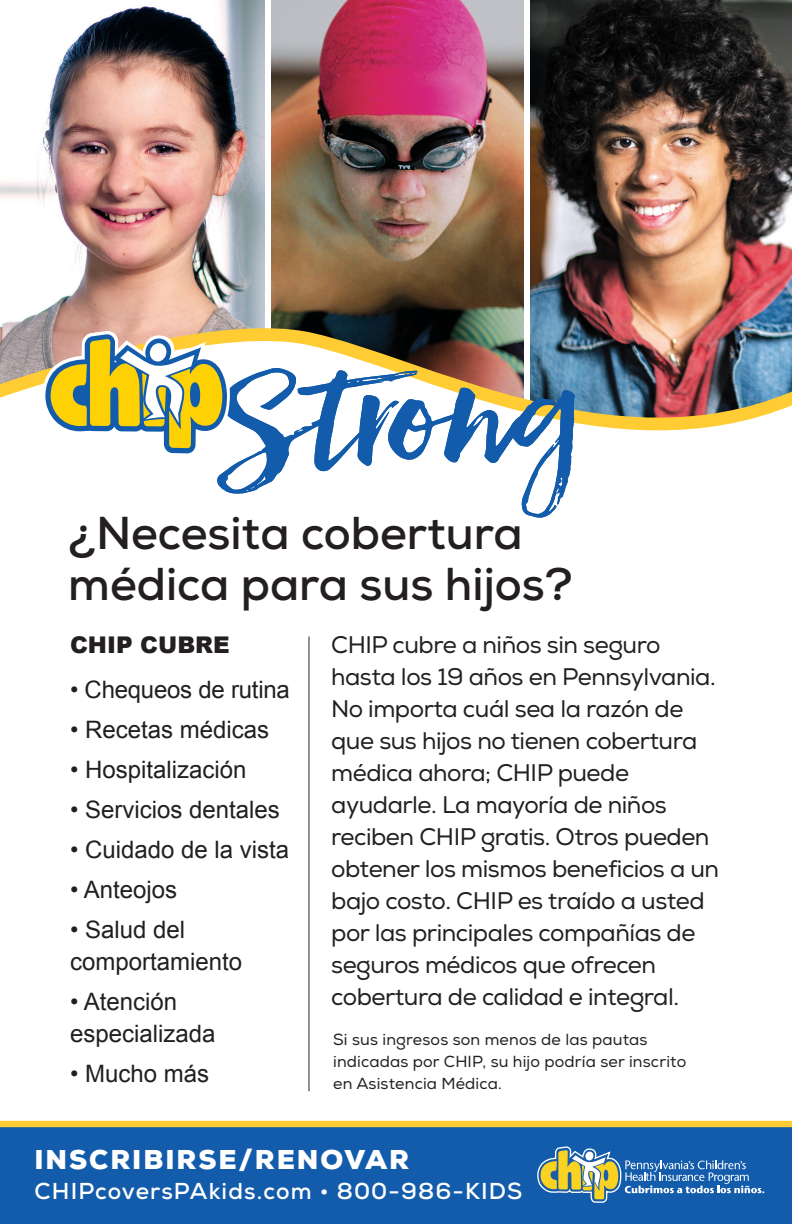
<style>
.page{position:relative;width:792px;height:1224px;background:#fff}
.page>*{position:absolute;margin:0;border:0;box-sizing:border-box;transform-origin:0 0}
.t1{font:700 46px "Nexa";color:#231f20}
.t2{font:900 27.2px "Nexa";letter-spacing:.07em;color:#fff}
.t3{font:24px/32px "Nexa";letter-spacing:-.02em;color:#231f20}
.t4{font:24px/32px "Arial";color:#231f20}
.t5{font:700 23px "Nexa";letter-spacing:.05em;color:#fff}
.t6{font:900 23px "Arial";color:#231f20}
.t7{font:16px/22px "Nexa";letter-spacing:.01em;color:#231f20}
</style>
<div class="page">
<img style="left:530px;top:0;width:262px;height:319px">
<img style="left:271px;top:0;width:252px;height:319px">
<img style="left:0;top:0;width:264px;height:319px">
<img style="left:0;top:320px;width:792px;height:111px">
<div style="left:0;top:1127px;width:792px;height:97px;background:#135cab"></div>
<div style="left:0;top:1121px;width:792px;height:6px;background:#fc3"></div>
<svg style="left:42px;top:331px;width:533px;height:187px"></svg>
<hr style="left:309px;top:637px;width:1px;height:454px;background:#231f20">
<svg style="left:536px;top:1120px;width:228px;height:83px"></svg>
<p class="t1" style="left:69px;top:503px;width:456px">¿Necesita cobertura</p>
<p class="t1" style="left:68px;top:555px;width:506px">médica para sus hijos?</p>
<h3 class="t6" style="left:70px;top:628px;width:161px">CHIP CUBRE</h3>
<h3 class="t4" style="left:70px;top:674px;width:221px">• Chequeos de rutina</h3>
<h3 class="t4" style="left:70px;top:714px;width:201px">• Recetas médicas</h3>
<h3 class="t4" style="left:70px;top:754px;width:178px">• Hospitalización</h3>
<h3 class="t4" style="left:70px;top:794px;width:211px">• Servicios dentales</h3>
<h3 class="t4" style="left:70px;top:834px;width:221px">• Cuidado de la vista</h3>
<h3 class="t4" style="left:70px;top:874px;width:109px">• Anteojos</h3>
<h3 class="t4" style="left:70px;top:914px;width:174px">• Salud del comportamiento</h3>
<h3 class="t4" style="left:70px;top:986px;width:147px">• Atención especializada</h3>
<h3 class="t4" style="left:70px;top:1058px;width:141px">• Mucho más</h3>
<p class="t3" style="left:331px;top:630px;width:390px">CHIP cubre a niños sin seguro hasta los 19 años en Pennsylvania.<br>No importa cuál sea la razón de que sus hijos no tienen cobertura médica ahora; CHIP puede ayudarle. La mayoría de niños reciben CHIP gratis. Otros pueden obtener los mismos beneficios a un bajo costo. CHIP es traído a usted por las principales compañías de seguros médicos que ofrecen cobertura de calidad e integral.</p>
<p class="t7" style="left:333px;top:1028px;width:355px">Si sus ingresos son menos de las pautas indicadas por CHIP, su hijo podría ser inscrito en Asistencia Médica.</p>
<p class="t2" style="left:35px;top:1142px;width:376px">INSCRIBIRSE/RENOVAR</p>
<p class="t5" style="left:35px;top:1176px;width:489px">CHIPcoversPAkids.com • 800-986-KIDS</p>
</div>
